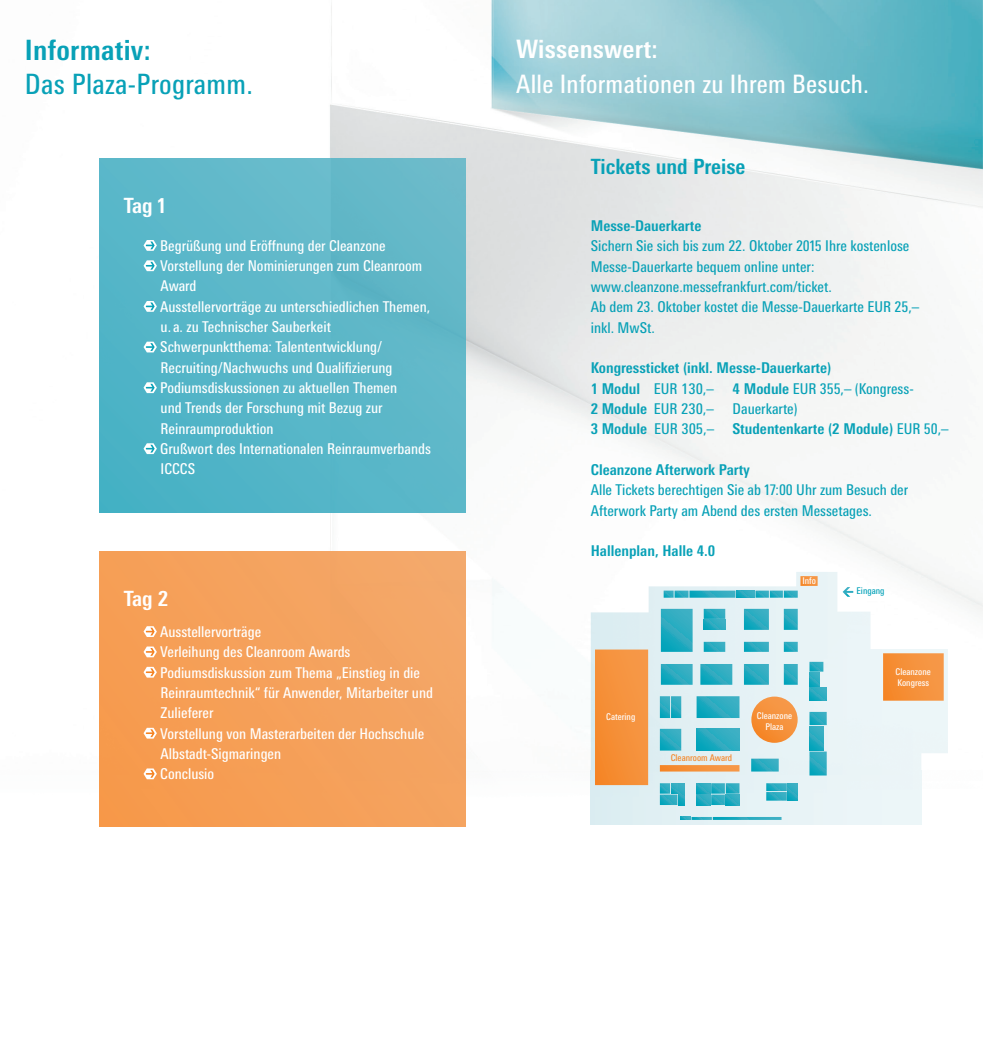
<style>
.page{position:relative;width:983px;height:1042px;background:#fff}
.page>*{position:absolute;margin:0;border:0;box-sizing:border-box;transform-origin:0 0}
.t1{font:condensed 28px "Messe Univers";letter-spacing:.01em;color:#08a1b7}
.t2{font:700 condensed 28px "Messe Univers";letter-spacing:.01em;color:#08a1b7}
.t3{font:condensed 25.38px "Messe Univers";letter-spacing:.01em;color:#fff}
.t4{font:700 condensed 25.38px "Messe Univers";letter-spacing:.01em;color:#fff}
.t5{font:700 condensed 21px "Messe Univers";color:#08a1b7}
.t6{font:700 condensed 21px "Messe Univers";letter-spacing:-.04em;color:#fff}
.t7{font:condensed 14.88px/20.3px "Messe Univers";color:#fff}
.t8{font:condensed 14.88px/20.3px "Messe Univers";color:#08a1b7}
.t9{font:700 condensed 14.88px/20.3px "Messe Univers";color:#08a1b7}
.t10{font:condensed 14.88px "Messe Univers TAB";color:#08a1b7}
.t11{font:condensed 9.28px/11px "Messe Univers";color:#fff;text-align:center}
.t12{font:condensed 9.28px "Messe Univers";color:#f58322}
.t13{font:condensed 9.28px "Messe Univers";color:#00a1b8}
.s1{font-weight:700}
.s2{font-weight:400}
.s3{font-family:"Messe Univers TAB"}
.s4{font-family:"Messe Univers TAB";font-weight:400}
</style>
<div class="page">
<img style="left:99px;top:0;width:883px;height:827px">
<img style="left:921px;top:770px;width:61px;height:57px">
<img style="left:99px;top:159px;width:366px;height:353px">
<img style="left:99px;top:551px;width:366px;height:275px">
<svg style="left:143px;top:240px;width:14px;height:11px"></svg>
<svg style="left:143px;top:260px;width:14px;height:11px"></svg>
<svg style="left:143px;top:301px;width:14px;height:11px"></svg>
<svg style="left:143px;top:342px;width:14px;height:10px"></svg>
<svg style="left:143px;top:382px;width:14px;height:11px"></svg>
<svg style="left:143px;top:443px;width:14px;height:11px"></svg>
<svg style="left:143px;top:626px;width:14px;height:11px"></svg>
<svg style="left:143px;top:646px;width:14px;height:11px"></svg>
<svg style="left:143px;top:667px;width:14px;height:10px"></svg>
<svg style="left:143px;top:728px;width:14px;height:10px"></svg>
<svg style="left:143px;top:768px;width:14px;height:11px"></svg>
<img style="left:590px;top:572px;width:357px;height:198px">
<img style="left:590px;top:770px;width:331px;height:54px">
<svg style="left:660px;top:609px;width:32px;height:43px"></svg>
<svg style="left:743px;top:642px;width:25px;height:10px"></svg>
<svg style="left:743px;top:609px;width:25px;height:21px"></svg>
<svg style="left:783px;top:642px;width:14px;height:10px"></svg>
<svg style="left:743px;top:664px;width:25px;height:21px"></svg>
<svg style="left:700px;top:664px;width:32px;height:21px"></svg>
<svg style="left:696px;top:696px;width:43px;height:22px"></svg>
<svg style="left:696px;top:729px;width:43px;height:21px"></svg>
<svg style="left:787px;top:783px;width:10px;height:17px"></svg>
<svg style="left:766px;top:783px;width:20px;height:17px"></svg>
<svg style="left:696px;top:783px;width:43px;height:22px"></svg>
<svg style="left:680px;top:817px;width:101px;height:3px"></svg>
<svg style="left:659px;top:765px;width:80px;height:6px"></svg>
<svg style="left:751px;top:758px;width:27px;height:13px"></svg>
<svg style="left:659px;top:783px;width:25px;height:22px"></svg>
<svg style="left:659px;top:729px;width:22px;height:21px"></svg>
<svg style="left:659px;top:696px;width:22px;height:22px"></svg>
<svg style="left:660px;top:664px;width:32px;height:21px"></svg>
<svg style="left:783px;top:664px;width:14px;height:21px"></svg>
<svg style="left:809px;top:662px;width:14px;height:9px"></svg>
<svg style="left:809px;top:672px;width:10px;height:15px"></svg>
<svg style="left:809px;top:688px;width:17px;height:13px"></svg>
<svg style="left:809px;top:712px;width:17px;height:63px"></svg>
<svg style="left:783px;top:609px;width:14px;height:21px"></svg>
<svg style="left:663px;top:576px;width:154px;height:22px"></svg>
<svg style="left:595px;top:649px;width:53px;height:136px;background:#f5913b"></svg>
<svg style="left:882px;top:653px;width:61px;height:48px;background:#f5933f"></svg>
<svg style="left:703px;top:642px;width:22px;height:10px"></svg>
<svg style="left:703px;top:620px;width:22px;height:10px"></svg>
<svg style="left:703px;top:609px;width:22px;height:10px"></svg>
<svg style="left:751px;top:696px;width:46px;height:47px;background:#f5933f"></svg>
<svg style="left:842px;top:587px;width:11px;height:10px"></svg>
<h1 class="t2" style="left:25px;top:33px;width:127px">Informativ:</h1>
<h1 class="t1" style="left:25px;top:66px;width:229px">Das Plaza-Programm.</h1>
<h3 class="t6" style="left:124px;top:193px;width:43px">Tag 1</h3>
<p class="t7" style="left:160px;top:235px;width:272px">Begrüßung und Eröffnung der Cleanzone Vorstellung der Nominierungen zum Cleanroom Award<br>Ausstellervorträge zu unterschiedlichen Themen, u. a. zu Technischer Sauberkeit Schwerpunktthema: Talententwicklung/ Recruiting/Nachwuchs und Qualifizierung Podiumsdiskussionen zu aktuellen Themen<br>und Trends der Forschung mit Bezug zur Reinraumproduktion<br>Grußwort des Internationalen Reinraumverbands ICCCS</p>
<h3 class="t6" style="left:124px;top:585px;width:46px">Tag 2</h3>
<p class="t7" style="left:160px;top:621px;width:274px">Ausstellervorträge<br>Verleihung des Cleanroom Awards<br>Podiumsdiskussion zum Thema „Einstieg in die<br>Reinraumtechnik“ für Anwender, Mitarbeiter und<br>Zulieferer<br>Vorstellung von Masterarbeiten der Hochschule<br>Albstadt-Sigmaringen<br>Conclusio</p>
<h2 class="t4" style="left:516px;top:33px;width:143px">Wissenswert:</h2>
<h2 class="t3" style="left:516px;top:68px;width:354px">Alle Informationen zu Ihrem Besuch.</h2>
<h3 class="t5" style="left:590px;top:153px;width:156px">Tickets und Preise</h3>
<p class="t9" style="left:590px;top:215px;width:112px">Messe-Dauerkarte</p>
<p class="t8" style="left:590px;top:236px;width:330px">Sichern Sie sich bis zum 22. Oktober 2015 Ihre kostenlose Messe-Dauerkarte bequem online unter: www.cleanzone.messefrankfurt.com/ticket.<br>Ab dem 23. Oktober kostet die Messe-Dauerkarte EUR 25,– inkl. MwSt.</p>
<p class="t9" style="left:590px;top:358px;width:242px">Kongressticket (inkl. Messe-Dauerkarte)</p>
<p class="t10" style="left:590px;top:380px;width:125px"><span class="s1">1 Modul</span> EUR 130,–</p>
<p class="t8" style="left:732px;top:378px;width:182px"><span class="s1">4 Module</span> EUR 355,– (Kongress-</p>
<p class="t10" style="left:590px;top:400px;width:125px"><span class="s1">2 Module</span> EUR 230,–</p>
<p class="t9" style="left:590px;top:398px;width:359px;text-indent:142px"><span class="s2">Dauerkarte)<br></span><span class="s3">3 Module</span> <span class="s4">EUR 305,–</span> Studentenkarte (2 Module) <span class="s2">EUR 50,–</span></p>
<p class="t9" style="left:590px;top:459px;width:161px">Cleanzone Afterwork Party</p>
<p class="t8" style="left:590px;top:479px;width:319px">Alle Tickets berechtigen Sie ab 17:00 Uhr zum Besuch der<br>Afterwork Party am Abend des ersten Messetages.</p>
<p class="t9" style="left:590px;top:540px;width:126px">Hallenplan, Halle 4.0</p>
<p class="t13" style="left:856px;top:585px;width:29px">Eingang</p>
<p class="t11" style="left:802px;top:575px;width:15px">Info</p>
<p class="t11" style="left:606px;top:711px;width:31px">Catering</p>
<p class="t12" style="left:670px;top:752px;width:63px">Cleanroom Award</p>
<p class="t11" style="left:756px;top:710px;width:37px">Cleanzone<br>Plaza</p>
<p class="t11" style="left:895px;top:666px;width:37px;text-align:left">Cleanzone<br>Kongress</p>
</div>
